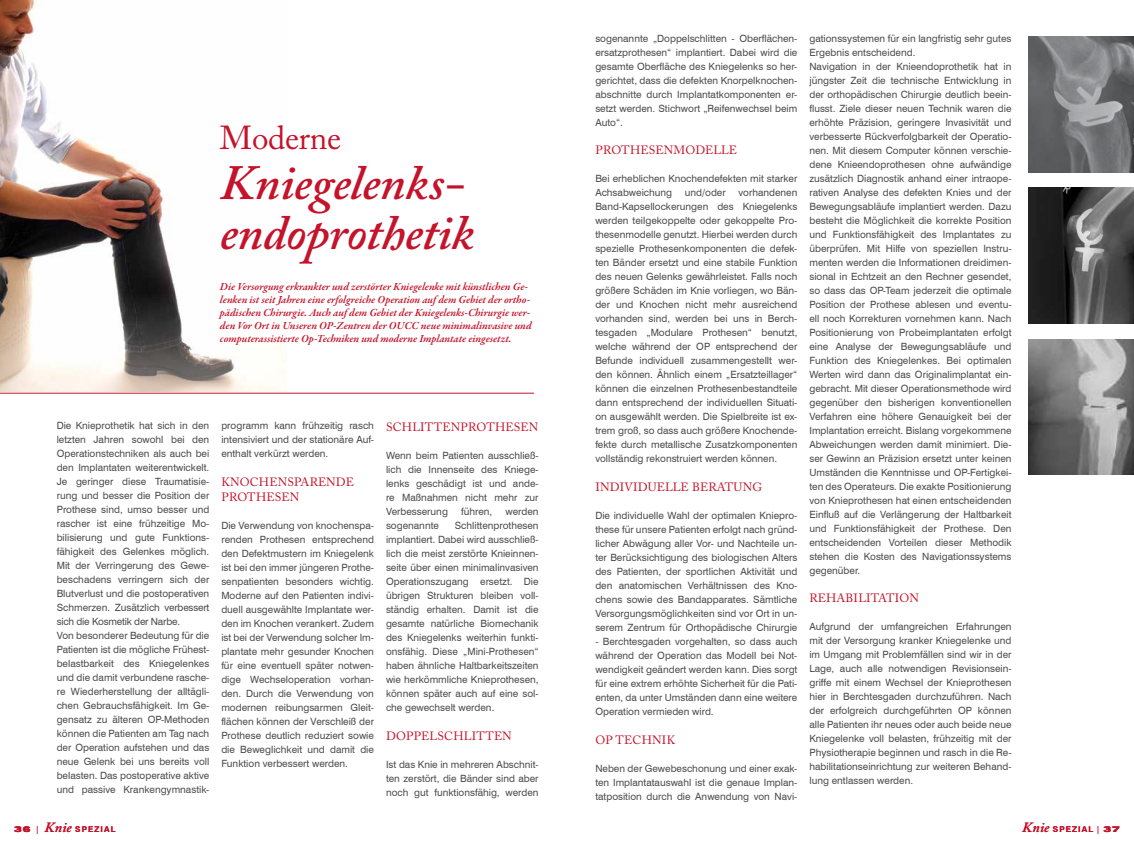
<style>
.page{position:relative;width:1134px;height:842px;background:#fff}
.page>*{position:absolute;margin:0;border:0;box-sizing:border-box;transform-origin:0 0}
.t1{font:italic 600 49px/50px "Adobe Caslon Pro";letter-spacing:-.01em;color:#c4132a}
.t2{font:33px "Adobe Caslon Pro";letter-spacing:-.01em;color:#c4132a}
.t3{font:12px/14.4px "Adobe Caslon Pro";letter-spacing:.015em;color:#c4132a}
.t4{font:italic 600 11px/13px "Garamond Premr Pro";color:#c4132a}
.t5{font:10px/14px "Swiss 721 BT";color:#4d4d4f;text-align:justify}
.t6{font:700 8px "Swiss 721 BT";letter-spacing:.14em;color:#c4132a}
.s1{font-weight:900;font-stretch:expanded}
.s2{font-family:"Adobe Garamond Pro";font-weight:400}
.s3{font-family:"Adobe Caslon Pro";font-weight:600;font-style:italic;font-size:14px}
</style>
<div class="page">
<img style="left:0;top:0;width:287px;height:392px">
<hr style="left:0;top:393px;width:534px;height:1px;background:#c4132a">
<img style="left:1028px;top:37px;width:106px;height:135px">
<img style="left:1028px;top:188px;width:106px;height:135px">
<img style="left:1028px;top:339px;width:106px;height:136px">
<h2 class="t2" style="left:220px;top:118px;width:123px">Moderne</h2>
<h1 class="t1" style="left:220px;top:157px;width:255px">Kniegelenks&shy;endoprothetik</h1>
<p class="t4" style="left:220px;top:281px;width:313px">Die Versorgung erkrankter und zerstörter Kniegelenke mit künstlichen Ge&shy;lenken ist seit Jahren eine erfolgreiche Operation auf dem Gebiet der ortho&shy;pädischen Chirurgie. Auch auf dem Gebiet der Kniegelenks-Chirurgie wer&shy;den Vor Ort in Unseren OP-Zentren der OUCC neue minimalinvasive und computerassistierte Op-Techniken und moderne Implantate eingesetzt.</p>
<p class="t5" style="left:57px;top:419px;width:154px;text-align:left">Die Knieprothetik hat sich in den letzten Jahren sowohl bei den<br>Operationstechniken als auch bei den Implantaten weiterentwickelt.<br>Je geringer diese Traumatisie&shy;rung und besser die Position der<br>Prothese sind, umso besser und rascher ist eine frühzeitige Mo&shy;bilisierung und gute Funktions&shy;fähigkeit des Gelenkes möglich.<br>Mit der Verringerung des Gewe&shy;beschadens verringern sich der<br>Blutverlust und die postoperativen<br>Schmerzen. Zusätzlich verbessert sich die Kosmetik der Narbe.<br>Von besonderer Bedeutung für die<br>Patienten ist die mögliche Frühest&shy;belastbarkeit des Kniegelenkes und die damit verbundene rasche&shy;re Wiederherstellung der alltägli&shy;chen Gebrauchsfähigkeit. Im Ge&shy;gensatz zu älteren OP-Methoden können die Patienten am Tag nach der Operation aufstehen und das neue Gelenk bei uns bereits voll belasten. Das postoperative aktive und passive Krankengymnastik-</p>
<p class="t5" style="left:221px;top:419px;width:154px">programm kann frühzeitig rasch intensiviert und der stationäre Auf&shy;enthalt verkürzt werden.</p>
<p class="t3" style="left:221px;top:475px;width:134px">KNOCHENSPARENDE<br>PROTHESEN</p>
<p class="t5" style="left:221px;top:518px;width:154px">Die Verwendung von knochenspa&shy;renden Prothesen entsprechend den Defektmustern im Kniegelenk ist bei den immer jüngeren Prothe&shy;senpatienten besonders wichtig.<br>Moderne auf den Patienten indivi&shy;duell ausgewählte Implantate wer&shy;den im Knochen verankert. Zudem ist bei der Verwendung solcher Im&shy;plantate mehr gesunder Knochen für eine eventuell später notwen&shy;dige Wechseloperation vorhan&shy;den. Durch die Verwendung von modernen reibungsarmen Gleit&shy;flächen können der Verschleiß der Prothese deutlich reduziert sowie die Beweglichkeit und damit die Funktion verbessert werden.</p>
<p class="t6" style="left:14px;top:825px;width:103px"><span class="s1">36</span> <span class="s2">|</span> <span class="s3">Knie</span> SPEZIAL</p>
<p class="t3" style="left:386px;top:419px;width:154px">SCHLITTENPROTHESEN</p>
<p class="t5" style="left:386px;top:448px;width:154px">Wenn beim Patienten ausschließ&shy;lich die Innenseite des Kniege&shy;lenks geschädigt ist und ande&shy;re Maßnahmen nicht mehr zur Verbesserung</p>
<p class="t5" style="left:461px;top:504px;width:33px">führen,</p>
<p class="t5" style="left:505px;top:504px;width:35px">werden</p>
<p class="t5" style="left:386px;top:518px;width:154px;text-indent:69px">Schlittenprothesen implantiert. Dabei wird ausschließ&shy;lich die meist zerstörte Knieinnen&shy;seite über einen minimalinvasiven Operationszugang ersetzt. Die übrigen Strukturen bleiben voll&shy;ständig erhalten. Damit ist die gesamte natürliche Biomechanik des Kniegelenks weiterhin funkti&shy;onsfähig. Diese „Mini-Prothesen“ haben ähnliche Haltbarkeitszeiten wie herkömmliche Knieprothesen, können später auch auf eine sol&shy;che gewechselt werden.</p>
<p class="t3" style="left:386px;top:728px;width:127px">DOPPELSCHLITTEN</p>
<p class="t5" style="left:386px;top:757px;width:154px">Ist das Knie in mehreren Abschnit&shy;ten zerstört, die Bänder sind aber noch gut funktionsfähig, werden</p>
<p class="t5" style="left:386px;top:518px;width:54px">sogenannte</p>
<p class="t5" style="left:595px;top:31px;width:204px">sogenannte „Doppelschlitten - Oberflächen&shy;ersatzprothesen“ implantiert. Dabei wird die gesamte Oberfläche des Kniegelenks so her&shy;gerichtet, dass die defekten Knorpelknochen&shy;abschnitte durch Implantatkomponenten er&shy;setzt werden. Stichwort „Reifenwechsel beim Auto“.</p>
<p class="t3" style="left:595px;top:143px;width:143px">PROTHESENMODELLE</p>
<p class="t5" style="left:595px;top:172px;width:204px">Bei erheblichen Knochendefekten mit starker<br>Achsabweichung</p>
<p class="t5" style="left:685px;top:186px;width:42px">und/oder</p>
<p class="t5" style="left:595px;top:186px;width:204px;text-indent:143px">vorhandenen Band-Kapsellockerungen des Kniegelenks werden teilgekoppelte oder gekoppelte Pro&shy;thesenmodelle genutzt. Hierbei werden durch spezielle Prothesenkomponenten die defek&shy;ten Bänder ersetzt und eine stabile Funktion des neuen Gelenks gewährleistet. Falls noch größere Schäden im Knie vorliegen, wo Bän&shy;der und Knochen nicht mehr ausreichend vorhanden sind, werden bei uns in Berch&shy;tesgaden „Modulare Prothesen“ benutzt, welche während der OP entsprechend der Befunde individuell zusammengestellt wer&shy;den können. Ähnlich einem „Ersatzteillager“ können die einzelnen Prothesenbestandteile dann entsprechend der individuellen Situati&shy;on ausgewählt werden. Die Spielbreite ist ex&shy;trem groß, so dass auch größere Knochende&shy;fekte durch metallische Zusatzkomponenten vollständig rekonstruiert werden können.</p>
<p class="t3" style="left:595px;top:479px;width:168px">INDIVIDUELLE BERATUNG</p>
<p class="t5" style="left:595px;top:509px;width:204px">Die individuelle Wahl der optimalen Kniepro&shy;these für unsere Patienten erfolgt nach gründ&shy;licher Abwägung aller Vor- und Nachteile un&shy;ter Berücksichtigung des biologischen Alters des Patienten, der sportlichen Aktivität und den anatomischen Verhältnissen des Kno&shy;chens sowie des Bandapparates. Sämtliche Versorgungsmöglichkeiten sind vor Ort in un&shy;serem Zentrum für Orthopädische Chirurgie</p>
<p class="t5" style="left:595px;top:635px;width:204px">- Berchtesgaden vorgehalten, so dass auch während der Operation das Modell bei Not&shy;wendigkeit geändert werden kann. Dies sorgt für eine extrem erhöhte Sicherheit für die Pati&shy;enten, da unter Umständen dann eine weitere Operation vermieden wird.</p>
<p class="t3" style="left:595px;top:732px;width:81px">OP TECHNIK</p>
<p class="t5" style="left:595px;top:761px;width:204px">Neben der Gewebeschonung und einer exak&shy;ten Implantatauswahl ist die genaue Implan&shy;tatposition durch die Anwendung von Navi-</p>
<p class="t5" style="left:809px;top:31px;width:204px;text-align:left">gationssystemen für ein langfristig sehr gutes Ergebnis entscheidend.<br>Navigation in der Knieendoprothetik hat in jüngster Zeit die technische Entwicklung in der orthopädischen Chirurgie deutlich beein&shy;flusst. Ziele dieser neuen Technik waren die erhöhte Präzision, geringere Invasivität und verbesserte Rückverfolgbarkeit der Operatio&shy;nen. Mit diesem Computer können verschie&shy;dene Knieendoprothesen ohne aufwändige zusätzlich Diagnostik anhand einer intraope&shy;rativen Analyse des defekten Knies und der Bewegungsabläufe implantiert werden. Dazu besteht die Möglichkeit die korrekte Position und Funktionsfähigkeit des Implantates zu überprüfen. Mit Hilfe von speziellen Instru&shy;menten werden die Informationen dreidimen&shy;sional in Echtzeit an den Rechner gesendet, so dass das OP-Team jederzeit die optimale Position der Prothese ablesen und eventu&shy;ell noch Korrekturen vornehmen kann. Nach Positionierung von Probeimplantaten erfolgt eine Analyse der Bewegungsabläufe und Funktion des Kniegelenkes. Bei optimalen Werten wird dann das Originalimplantat ein&shy;gebracht. Mit dieser Operationsmethode wird gegenüber den bisherigen konventionellen Verfahren eine höhere Genauigkeit bei der Implantation erreicht. Bislang vorgekommene Abweichungen werden damit minimiert. Die&shy;ser Gewinn an Präzision ersetzt unter keinen Umständen die Kenntnisse und OP-Fertigkei&shy;ten des Operateurs. Die exakte Positionierung von Knieprothesen hat einen entscheidenden Einfluß auf die Verlängerung der Haltbarkeit und Funktionsfähigkeit der Prothese. Den entscheidenden Vorteilen dieser Methodik stehen die Kosten des Navigationssystems gegenüber.</p>
<p class="t3" style="left:809px;top:591px;width:111px">REHABILITATION</p>
<p class="t5" style="left:809px;top:619px;width:204px">Aufgrund der umfangreichen Erfahrungen mit der Versorgung kranker Kniegelenke und im Umgang mit Problemfällen sind wir in der Lage, auch alle notwendigen Revisionsein&shy;griffe mit einem Wechsel der Knieprothesen hier in Berchtesgaden durchzuführen. Nach der erfolgreich durchgeführten OP können alle Patienten ihr neues oder auch beide neue Kniegelenke voll belasten, frühzeitig mit der Physiotherapie beginnen und rasch in die Re&shy;habilitationseinrichtung zur weiteren Behand&shy;lung entlassen werden.</p>
<p class="t6" style="left:1022px;top:825px;width:99px"><span class="s3">Knie</span> SPEZIAL <span class="s2">|</span> <span class="s1">37</span></p>
</div>
